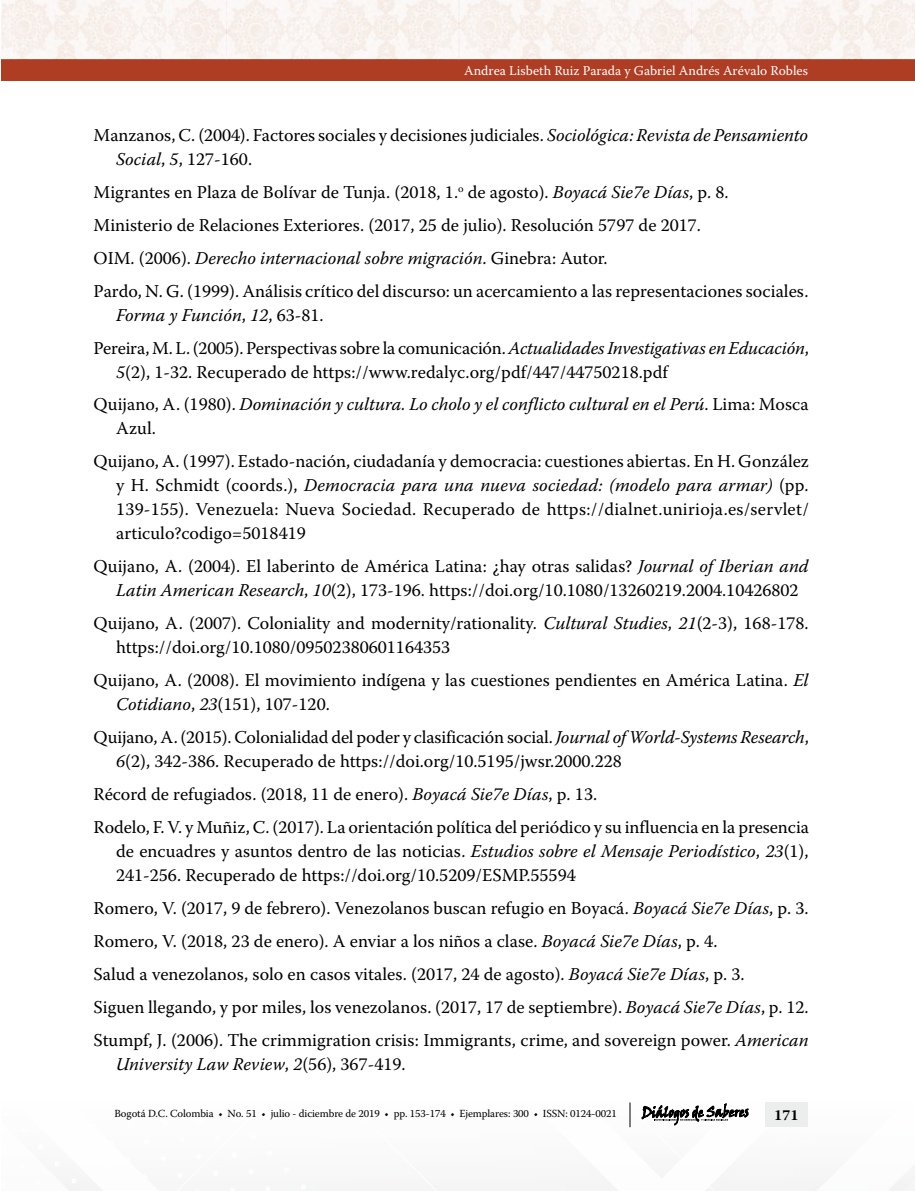
<style>
.page{position:relative;width:915px;height:1191px;background:#fff}
.page>*{position:absolute;margin:0;border:0;box-sizing:border-box;transform-origin:0 0}
.t1{font:18px/24px "Warnock Pro";color:#000}
.t2{font:italic 18px "Warnock Pro";color:#000}
.t3{font:700 15px "Warnock Pro";color:#000}
.t4{font:13.5px "Warnock Pro";color:#fff}
.t5{font:10.8px "Warnock Pro";letter-spacing:-.01em;color:#000}
.s1{font-style:italic}
.s2{font-style:normal}
</style>
<div class="page">
<div style="left:2px;top:60px;width:912px;height:21px;background:#af3d23"></div>
<div style="left:764px;top:1102px;width:43px;height:24px;background:#eceded"></div>
<svg style="left:641px;top:1103px;width:108px;height:23px"></svg>
<svg style="left:629px;top:1102px;width:1px;height:25px"></svg>
<div style="left:2px;top:0;width:912px;height:60px;background:#f9f2ef"></div>
<p class="t4" style="left:464px;top:62px;width:345px">Andrea Lisbeth Ruiz Parada y Gabriel Andrés Arévalo Robles</p>
<p class="t1" style="left:116px;top:123px;width:693px;text-indent:-22px">Manzanos, C. (2004). Factores sociales y decisiones judiciales. <span class="s1">Sociológica: Revista de Pensamiento<br>Social</span>, <span class="s1">5</span>, 127-160.</p>
<p class="t1" style="left:94px;top:175px;width:716px;line-height:33px">Migrantes en Plaza de Bolívar de Tunja. (2018, 1.<sup>o</sup> de agosto). <span class="s1">Boyacá Sie7e Días</span>, p. 8.<br>Ministerio de Relaciones Exteriores. (2017, 25 de julio). Resolución 5797 de 2017.<br>OIM. (2006). <span class="s1">Derecho internacional sobre migración</span>. Ginebra: Autor.<br>Pardo, N. G. (1999). Análisis crítico del discurso: un acercamiento a las representaciones sociales.</p>
<p class="t1" style="left:94px;top:298px;width:716px;line-height:32.8px;text-indent:22px"><span class="s1">Forma y Función</span>, <span class="s1">12</span>, 63-81.<br>Pereira, M. L. (2005). Perspectivas sobre la comunicación. <span class="s1">Actualidades Investigativas en Educación</span>,</p>
<p class="t1" style="left:94px;top:355px;width:716px;line-height:32.8px;text-indent:22px"><span class="s1">5</span>(2), 1-32. Recuperado de https://www.redalyc.org/pdf/447/44750218.pdf<br>Quijano, A. (1980). <span class="s1">Dominación y cultura. Lo cholo y el conflicto cultural en el Perú</span>. Lima: Mosca</p>
<p class="t1" style="left:94px;top:412px;width:716px;line-height:32.8px;text-indent:22px">Azul.<br>Quijano, A. (1997). Estado-nación, ciudadanía y democracia: cuestiones abiertas. En H. González</p>
<p class="t1" style="left:116px;top:473px;width:694px;text-align:justify">y H. Schmidt (coords.), <span class="s1">Democracia para una nueva sociedad: (modelo para armar)</span> (pp.<br>139-155). Venezuela: Nueva Sociedad. Recuperado de https://dialnet.unirioja.es/servlet/ articulo?codigo=5018419</p>
<p class="t1" style="left:116px;top:554px;width:693px;text-indent:-22px">Quijano, A. (2004). El laberinto de América Latina: ¿hay otras salidas? <span class="s1">Journal of Iberian and<br>Latin American Research</span>, <span class="s1">10</span>(2), 173-196. https://doi.org/10.1080/13260219.2004.10426802</p>
<p class="t1" style="left:116px;top:611px;width:693px;text-indent:-23px">Quijano, A. (2007). Coloniality and modernity/rationality. <span class="s1">Cultural Studies</span>, <span class="s1">21</span>(2-3), 168-178. https://doi.org/10.1080/09502380601164353</p>
<p class="t1" style="left:116px;top:668px;width:693px;text-indent:-22px">Quijano, A. (2008). El movimiento indígena y las cuestiones pendientes en América Latina. <span class="s1">El<br>Cotidiano</span>, <span class="s1">23</span>(151), 107-120.</p>
<p class="t1" style="left:116px;top:725px;width:694px;text-indent:-22px">Quijano, A. (2015). Colonialidad del poder y clasificación social. <span class="s1">Journal of World-Systems Research</span>,<br><span class="s1">6</span>(2), 342-386. Recuperado de https://doi.org/10.5195/jwsr.2000.228</p>
<p class="t1" style="left:94px;top:777px;width:716px;line-height:32.8px">Récord de refugiados. (2018, 11 de enero). <span class="s1">Boyacá Sie7e Días</span>, p. 13.<br>Rodelo, F. V. y Muñiz, C. (2017). La orientación política del periódico y su influencia en la presencia</p>
<p class="t1" style="left:116px;top:839px;width:693px">de encuadres y asuntos dentro de las noticias. <span class="s1">Estudios sobre el Mensaje Periodístico</span>, <span class="s1">23</span>(1),<br>241-256. Recuperado de https://doi.org/10.5209/ESMP.55594</p>
<p class="t1" style="left:94px;top:891px;width:716px;line-height:32.8px">Romero, V. (2017, 9 de febrero). Venezolanos buscan refugio en Boyacá. <span class="s1">Boyacá Sie7e Días</span>, p. 3.<br>Romero, V. (2018, 23 de enero). A enviar a los niños a clase. <span class="s1">Boyacá Sie7e Días</span>, p. 4.<br>Salud a venezolanos, solo en casos vitales. (2017, 24 de agosto). <span class="s1">Boyacá Sie7e Días</span>, p. 3.<br>Siguen llegando, y por miles, los venezolanos. (2017, 17 de septiembre). <span class="s1">Boyacá Sie7e Días</span>, p. 12.<br>Stumpf, J. (2006). The crimmigration crisis: Immigrants, crime, and sovereign power. <span class="s1">American</span></p>
<p class="t2" style="left:116px;top:1053px;width:291px">University Law Review<span class="s2">,</span> 2<span class="s2">(56), 367-419.</span></p>
<p class="t5" style="left:114px;top:1107px;width:503px">Bogotá D.C. Colombia • No. 51 • julio - diciembre de 2019 • pp. 153-174 • Ejemplares: 300 • ISSN: 0124-0021</p>
<p class="t3" style="left:774px;top:1106px;width:26px">171</p>
</div>
